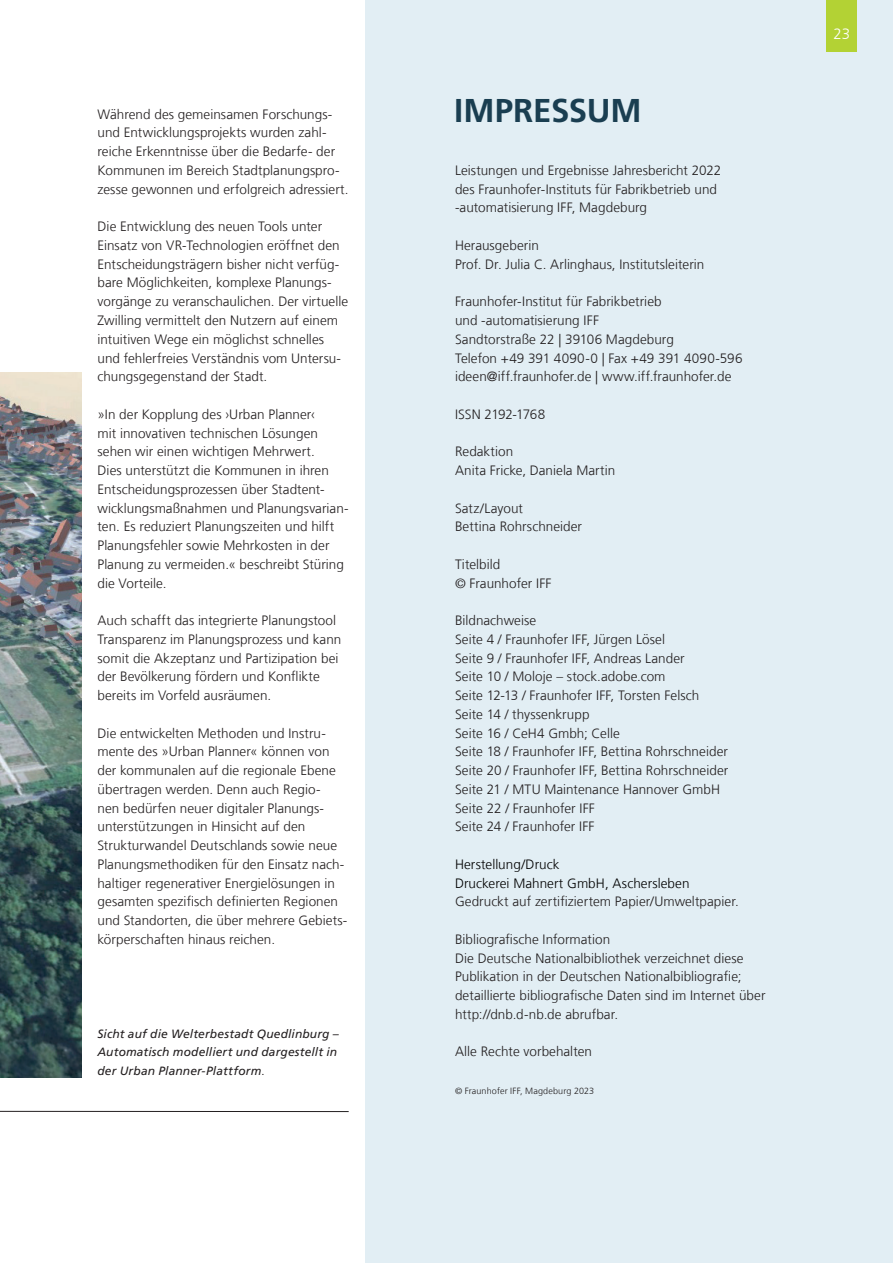
<style>
.page{position:relative;width:893px;height:1263px;background:#fff}
.page>*{position:absolute;margin:0;border:0;box-sizing:border-box;transform-origin:0 0}
.t1{font:700 33px "Frutiger LT Com";color:#1a3e51}
.t2{font:300 15px "Frutiger LT Com";color:#fff}
.t3{font:300 13.5px/18.8px "Frutiger LT Com";letter-spacing:.005em;color:#231f20}
.t4{font:300 13.5px/18.8px "Frutiger LT Com";letter-spacing:.005em;color:#000}
.t5{font:300 13.5px "Frutiger LT Com";letter-spacing:-.02em;color:#231f20}
.t6{font:italic 12px/18.8px "Frutiger LT Com";letter-spacing:.015em;color:#231f20}
.t7{font:300 9px "Frutiger LT Com";letter-spacing:.015em;color:#231f20}
.s1{font-weight:300;font-style:normal;font-size:13.5px}
</style>
<div class="page">
<div style="left:366px;top:0;width:527px;height:1263px;background:#e2eef4"></div>
<div style="left:827px;top:0;width:30px;height:52px;background:#b3d234"></div>
<img style="left:0;top:372px;width:81px;height:706px">
<svg style="left:0;top:1110px;width:349px;height:2px"></svg>
<p class="t3" style="left:98px;top:105px;width:253px">Während des gemeinsamen Forschungs&shy;und Entwicklungsprojekts wurden zahl&shy;reiche Erkenntnisse über die Bedarfe- der Kommunen im Bereich Stadtplanungspro&shy;zesse gewonnen und erfolgreich adressiert.</p>
<p class="t3" style="left:98px;top:217px;width:252px">Die Entwicklung des neuen Tools unter Einsatz von VR-Technologien eröffnet den Entscheidungsträgern bisher nicht verfüg&shy;bare Möglichkeiten, komplexe Planungs&shy;vorgänge zu veranschaulichen. Der virtuelle Zwilling vermittelt den Nutzern auf einem intuitiven Wege ein möglichst schnelles und fehlerfreies Verständnis vom Untersu&shy;chungsgegenstand der Stadt.</p>
<p class="t3" style="left:98px;top:405px;width:253px">»In der Kopplung des ›Urban Planner‹<br>mit innovativen technischen Lösungen sehen wir einen wichtigen Mehrwert.<br>Dies unterstützt die Kommunen in ihren Entscheidungsprozessen über Stadtent&shy;wicklungsmaßnahmen und Planungsvarian&shy;ten. Es reduziert Planungszeiten und hilft Planungsfehler sowie Mehrkosten in der Planung zu vermeiden.« beschreibt Stüring die Vorteile.</p>
<p class="t3" style="left:98px;top:611px;width:245px">Auch schafft das integrierte Planungstool Transparenz im Planungsprozess und kann somit die Akzeptanz und Partizipation bei der Bevölkerung fördern und Konflikte bereits im Vorfeld ausräumen.</p>
<p class="t3" style="left:98px;top:724px;width:251px">Die entwickelten Methoden und Instru&shy;mente des »Urban Planner« können von der kommunalen auf die regionale Ebene übertragen werden. Denn auch Regio-<br>nen bedürfen neuer digitaler Planungs&shy;unterstützungen in Hinsicht auf den Strukturwandel Deutschlands sowie neue Planungsmethodiken für den Einsatz nach&shy;haltiger regenerativer Energielösungen in gesamten spezifisch definierten Regionen und Standorten, die über mehrere Gebiets&shy;körperschaften hinaus reichen.</p>
<p class="t6" style="left:98px;top:1024px;width:243px">Sicht auf die Welterbestadt Quedlinburg –<br>Automatisch modelliert und dargestellt in der Urban Planner-Plattform<span class="s1">.</span></p>
<h1 class="t1" style="left:454px;top:91px;width:189px">IMPRESSUM</h1>
<p class="t3" style="left:455px;top:161px;width:268px">Leistungen und Ergebnisse Jahresbericht 2022 des Fraunhofer-Instituts für Fabrikbetrieb und -automatisierung IFF, Magdeburg</p>
<p class="t3" style="left:455px;top:236px;width:251px">Herausgeberin<br>Prof. Dr. Julia C. Arlinghaus, Institutsleiterin</p>
<p class="t3" style="left:455px;top:292px;width:289px">Fraunhofer-Institut für Fabrikbetrieb<br>und -automatisierung IFF<br>Sandtorstraße 22 | 39106 Magdeburg<br>Telefon +49 391 4090-0 | Fax +49 391 4090-596 ideen@iff.fraunhofer.de | www.iff.fraunhofer.de</p>
<p class="t5" style="left:455px;top:406px;width:92px">ISSN 2192-1768</p>
<p class="t3" style="left:455px;top:442px;width:162px">Redaktion<br>Anita Fricke, Daniela Martin</p>
<p class="t3" style="left:455px;top:499px;width:129px">Satz/Layout<br>Bettina Rohrschneider</p>
<p class="t3" style="left:455px;top:555px;width:98px">Titelbild<br>© Fraunhofer IFF</p>
<p class="t3" style="left:455px;top:611px;width:275px">Bildnachweise<br>Seite 4 / Fraunhofer IFF, Jürgen Lösel<br>Seite 9 / Fraunhofer IFF, Andreas Lander<br>Seite 10 / Moloje – stock.adobe.com<br>Seite 12-13 / Fraunhofer IFF, Torsten Felsch Seite 14 / thyssenkrupp<br>Seite 16 / CeH4 Gmbh; Celle<br>Seite 18 / Fraunhofer IFF, Bettina Rohrschneider Seite 20 / Fraunhofer IFF, Bettina Rohrschneider Seite 21 / MTU Maintenance Hannover GmbH Seite 22 / Fraunhofer IFF<br>Seite 24 / Fraunhofer IFF</p>
<p class="t4" style="left:455px;top:855px;width:236px">Herstellung/Druck<br>Druckerei Mahnert GmbH, Aschersleben</p>
<p class="t3" style="left:455px;top:892px;width:285px">Gedruckt auf zertifiziertem Papier/Umweltpapier.</p>
<p class="t3" style="left:455px;top:930px;width:312px">Bibliografische Information<br>Die Deutsche Nationalbibliothek verzeichnet diese Publikation in der Deutschen Nationalbibliografie; detaillierte bibliografische Daten sind im Internet über http://dnb.d-nb.de abrufbar.</p>
<p class="t3" style="left:455px;top:1042px;width:139px">Alle Rechte vorbehalten</p>
<p class="t7" style="left:455px;top:1085px;width:141px">© Fraunhofer IFF, Magdeburg 2023</p>
<p class="t2" style="left:833px;top:25px;width:18px">23</p>
</div>
